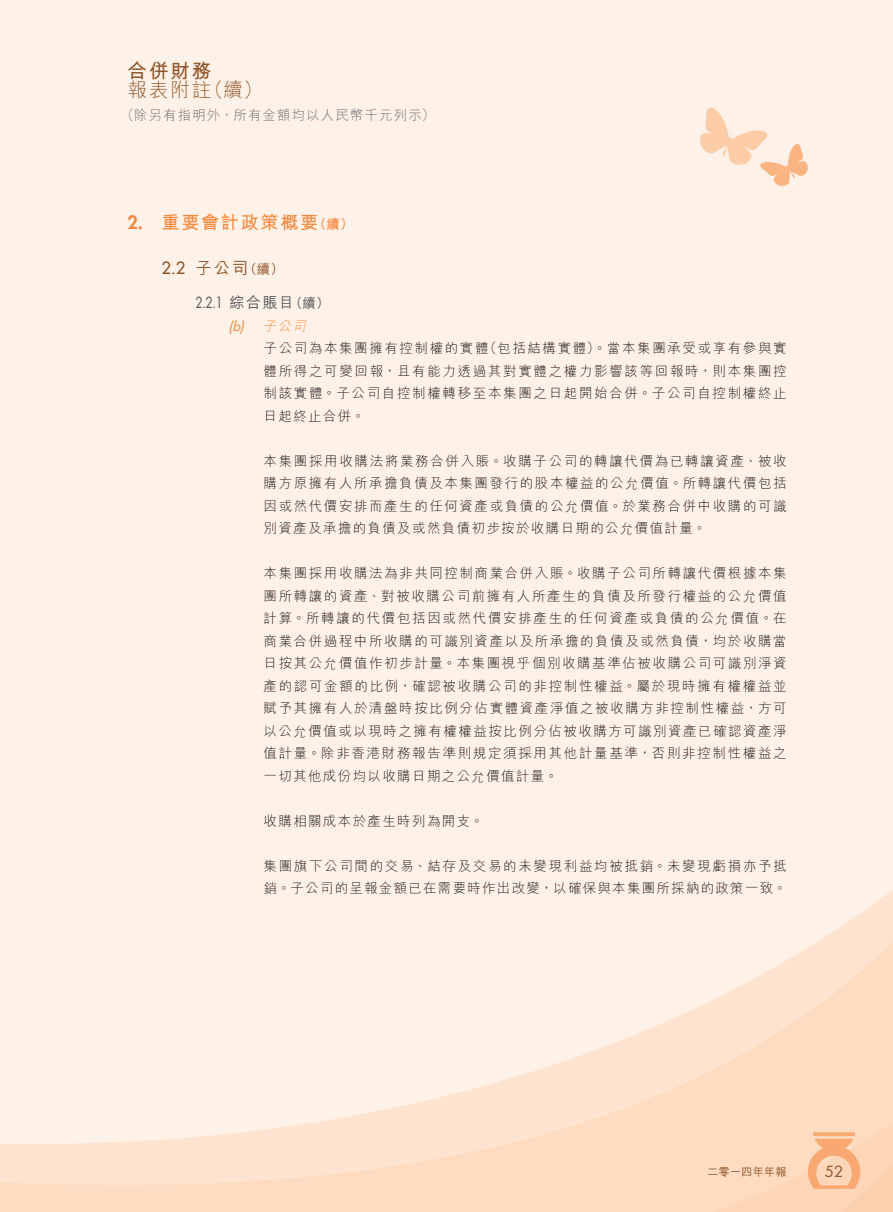
<style>
.page{position:relative;width:893px;height:1212px;background:#fff}
.page>*{position:absolute;margin:0;border:0;box-sizing:border-box;transform-origin:0 0}
.t1{font:300 19.5px "M Hei HK";color:#8f552a}
.t2{font:700 19.5px "M Hei HK";color:#8f552a}
.t3{font:700 18px "M Hei HK";letter-spacing:.1em;color:#f5893e}
.t4{font:500 16.5px "Futura Std";color:#8f552a}
.t5{font:15px "Futura Std";color:#57585a;scale:.8 1}
.t6{font:15px "Futura Std";color:#8f552a}
.t7{font:300 13.5px/22.5px "M Hei HK";letter-spacing:.115em;color:#231f20;text-align:justify}
.t8{font:300 13.5px "M Hei HK";letter-spacing:.08em;color:#6c6d70}
.t9{font:italic 13.5px "Futura Std";color:#f5893e}
.t10{font:500 11.25px "M Hei HK";letter-spacing:.01em;color:#8f552a}
.s1{font-family:"Futura Std";font-weight:800}
.s2{font-size:13.5px}
.s3{font-family:"M Hei HK"}
.s4{font-family:"M Hei HK";font-size:13.5px}
.s5{font-family:"M Hei HK";font-weight:500}
.s6{font-family:"M Hei HK";font-weight:500;font-size:13.5px}
.s7{font-family:"M Hei HK";font-weight:300}
</style>
<div class="page">
<svg style="left:699px;top:107px;width:109px;height:79px;background:#fde3cf"></svg>
<svg style="left:808px;top:1132px;width:52px;height:57px;background:#fac097"></svg>
<h1 class="t2" style="left:128px;top:63px;width:85px">合併財務</h1>
<h1 class="t1" style="left:128px;top:83px;width:137px">報表附註（續）</h1>
<p class="t8" style="left:121px;top:110px;width:316px">（除另有指明外，所有金額均以人民幣千元列示）</p>
<h2 class="t3" style="left:128px;top:215px;width:228px"><span class="s1">2.</span> 重要會計政策概要<span class="s2">（續）</span></h2>
<p class="t4" style="left:162px;top:260px;width:124px">2.2 <span class="s3">子公司</span><span class="s4">（續）</span></p>
<p class="t5" style="left:196px;top:295px;width:169px">2.2.1 <span class="s5">綜合賬目</span><span class="s6">（續）</span></p>
<p class="t9" style="left:229px;top:319px;width:81px">(b) <span class="s7">子公司</span></p>
<p class="t7" style="left:264px;top:338px;width:525px">子公司為本集團擁有控制權的實體（包括結構實體）。當本集團承受或享有參與實體所得之可變回報，且有能力透過其對實體之權力影響該等回報時，則本集團控制該實體。子公司自控制權轉移至本集團之日起開始合併。子公司自控制權終止日起終止合併。</p>
<p class="t7" style="left:264px;top:451px;width:525px">本集團採用收購法將業務合併入賬。收購子公司的轉讓代價為已轉讓資產、被收購方原擁有人所承擔負債及本集團發行的股本權益的公允價值。所轉讓代價包括因或然代價安排而產生的任何資產或負債的公允價值。於業務合併中收購的可識別資產及承擔的負債及或然負債初步按於收購日期的公允價值計量。</p>
<p class="t7" style="left:264px;top:563px;width:525px">本集團採用收購法為非共同控制商業合併入賬。收購子公司所轉讓代價根據本集團所轉讓的資產、對被收購公司前擁有人所產生的負債及所發行權益的公允價值計算。所轉讓的代價包括因或然代價安排產生的任何資產或負債的公允價值。在商業合併過程中所收購的可識別資產以及所承擔的負債及或然負債，均於收購當日按其公允價值作初步計量。本集團視乎個別收購基準佔被收購公司可識別淨資產的認可金額的比例，確認被收購公司的非控制性權益。屬於現時擁有權權益並賦予其擁有人於清盤時按比例分佔實體資產淨值之被收購方非控制性權益，方可以公允價值或以現時之擁有權權益按比例分佔被收購方可識別資產已確認資產淨值計量。除非香港財務報告準則規定須採用其他計量基準，否則非控制性權益之一切其他成份均以收購日期之公允價值計量。</p>
<p class="t7" style="left:264px;top:811px;width:222px">收購相關成本於產生時列為開支。</p>
<p class="t7" style="left:264px;top:856px;width:525px">集團旗下公司間的交易、結存及交易的未變現利益均被抵銷。未變現虧損亦予抵銷。子公司的呈報金額已在需要時作出改變，以確保與本集團所採納的政策一致。</p>
<p class="t10" style="left:707px;top:1167px;width:81px">二零一四年年報</p>
<p class="t6" style="left:825px;top:1164px;width:20px">52</p>
</div>
